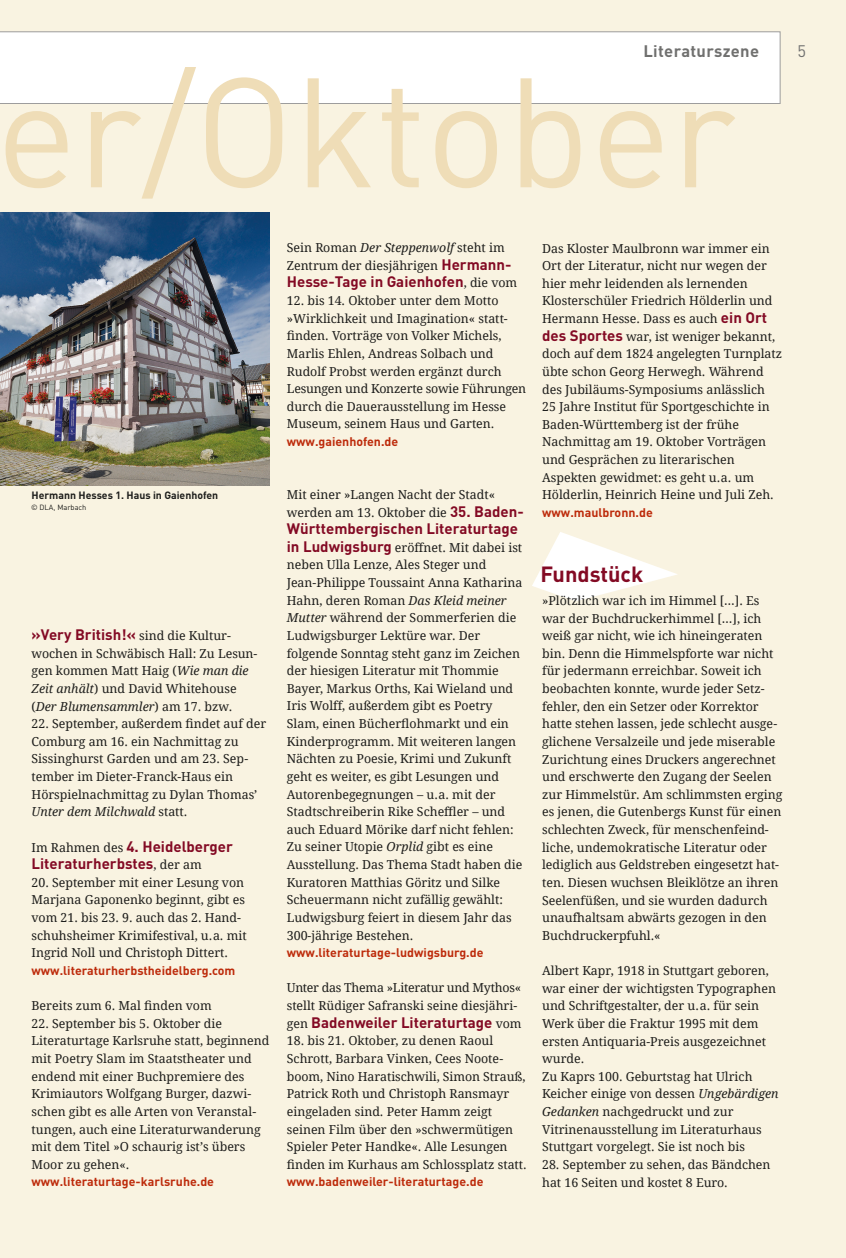
<style>
.page{position:relative;width:846px;height:1258px;background:#fff}
.page>*{position:absolute;margin:0;border:0;box-sizing:border-box;transform-origin:0 0}
.t1{font:153px "DINOT";color:#efddb7}
.t2{font:700 21.75px "DINOT";color:#830a24}
.t3{font:700 16.5px "DINOT";letter-spacing:.02em;color:#70706f}
.t4{font:16.5px "DINOT";color:#70706f}
.t5{font:700 15px/17.7px "DINOT";color:#830a24}
.t6{font:12.3px/17.5px "Droid Serif 2";color:#1d1d1b}
.t7{font:12.3px/17.5px "Droid Serif";color:#1d1d1b}
.t8{font:700 12.3px "DINOT";color:#bd2b0b}
.t9{font:12.3px "Droid Serif Italic 2";color:#1d1d1b}
.t10{font:700 10.5px "DINOT";color:#1d1d1b}
.t11{font:7.5px/12px "DINOT Regular 2";color:#1d1d1b}
.s1{font-family:"Droid Serif 2";font-weight:400;font-size:12.3px;color:#1d1d1b}
.s2{font-family:"Droid Serif Italic 2"}
.s3{font-family:"Droid Serif 2"}
.s4{font-family:"Droid Serif"}
.s5{font-family:"DINOT";font-weight:700;font-size:15px;color:#830a24}
</style>
<div class="page">
<div style="left:0;top:0;width:845px;height:1258px;background:#f9f3e1"></div>
<div style="left:0;top:32px;width:780px;height:72px;background:#fff"></div>
<svg style="left:532px;top:532px;width:145px;height:69px"></svg>
<img style="left:0;top:213px;width:270px;height:272px">
<h3 class="t3" style="left:643px;top:40px;width:117px">Literaturszene</h3>
<h3 class="t4" style="left:797px;top:40px;width:10px">5</h3>
<h1 class="t1" style="left:-4px;top:28px;width:741px">er/Oktober</h1>
<p class="t10" style="left:31px;top:488px;width:188px">Hermann Hesses 1. Haus in Gaienhofen</p>
<p class="t11" style="left:12px;top:489px;width:86px">Foto: © Franziska Hauser<br>Foto: © DLA, Marbach</p>
<p class="t5" style="left:31px;top:625px;width:201px">»Very British!« <span class="s1">sind die Kultur-</span></p>
<p class="t6" style="left:31px;top:644px;width:227px">wochen in Schwäbisch Hall: Zu Lesun&shy;gen kommen Matt Haig (<span class="s2">Wie man die</span></p>
<p class="t7" style="left:31px;top:680px;width:206px"><span class="s2">Zeit anhält</span>) und David Whitehouse</p>
<p class="t9" style="left:31px;top:698px;width:202px"><span class="s3">(</span>Der Blumensammler<span class="s4">) am 17. bzw.</span></p>
<p class="t7" style="left:31px;top:715px;width:236px">22. September, außerdem findet auf der</p>
<p class="t6" style="left:31px;top:733px;width:227px">Comburg am 16. ein Nachmittag zu Sissinghurst Garden und am 23. Sep&shy;tember im Dieter-Franck-Haus ein Hörspielnachmittag zu Dylan Thomas’</p>
<p class="t9" style="left:31px;top:804px;width:157px">Unter dem Milchwald <span class="s3">statt.</span></p>
<p class="t5" style="left:31px;top:837px;width:203px"><span class="s1">Im Rahmen des</span> 4. Heidelberger<br>Literaturherbstes<span class="s1">, der am</span></p>
<p class="t6" style="left:31px;top:874px;width:217px">20. September mit einer Lesung von Marjana Gaponenko beginnt, gibt es vom 21. bis 23. 9. auch das 2. Hand&shy;schuhsheimer Krimifestival, u.a. mit Ingrid Noll und Christoph Dittert.</p>
<p class="t8" style="left:31px;top:962px;width:205px">www.literaturherbstheidelberg.com</p>
<p class="t7" style="left:31px;top:997px;width:182px">Bereits zum 6. Mal finden vom</p>
<p class="t6" style="left:31px;top:1015px;width:239px">22. September bis 5. Oktober die Literaturtage Karlsruhe statt, beginnend mit Poetry Slam im Staatstheater und endend mit einer Buchpremiere des Krimiautors Wolfgang Burger, dazwi&shy;schen gibt es alle Arten von Veranstal&shy;tungen, auch eine Literaturwanderung mit dem Titel »O schaurig ist’s übers Moor zu gehen«.</p>
<p class="t8" style="left:31px;top:1173px;width:184px">www.literaturtage-karlsruhe.de</p>
<p class="t6" style="left:287px;top:239px;width:226px">Sein Roman <span class="s2">Der Steppenwolf</span> steht im<br>Zentrum der diesjährigen <span class="s5">Hermann-</span></p>
<p class="t5" style="left:287px;top:273px;width:232px">Hesse-Tage in Gaienhofen<span class="s1">, die vom</span></p>
<p class="t6" style="left:287px;top:292px;width:222px">12. bis 14. Oktober unter dem Motto »Wirklichkeit und Imagination« statt-</p>
<p class="t7" style="left:287px;top:327px;width:216px">finden. Vorträge von Volker Michels,</p>
<p class="t6" style="left:287px;top:345px;width:241px">Marlis Ehlen, Andreas Solbach und Rudolf Probst werden ergänzt durch Lesungen und Konzerte sowie Führungen durch die Dauerausstellung im Hesse Museum, seinem Haus und Garten.</p>
<p class="t8" style="left:287px;top:433px;width:113px">www.gaienhofen.de</p>
<p class="t6" style="left:287px;top:486px;width:238px">Mit einer »Langen Nacht der Stadt« werden am 13. Oktober die <span class="s5">35. Baden-</span></p>
<p class="t5" style="left:287px;top:519px;width:232px">Württembergischen Literaturtage</p>
<p class="t6" style="left:287px;top:539px;width:237px"><span class="s5">in Ludwigsburg</span> eröffnet. Mit dabei ist neben Ulla Lenze, Ales Steger und Jean-Philippe Toussaint Anna Katharina Hahn, deren Roman <span class="s2">Das Kleid meiner Mutter</span> während der Sommerferien die Ludwigsburger Lektüre war. Der folgende Sonntag steht ganz im Zeichen der hiesigen Literatur mit Thommie Bayer, Markus Orths, Kai Wieland und Iris Wolff, außerdem gibt es Poetry</p>
<p class="t7" style="left:287px;top:715px;width:223px">Slam, einen Bücherflohmarkt und ein</p>
<p class="t6" style="left:287px;top:733px;width:231px">Kinderprogramm. Mit weiteren langen<br>Nächten zu Poesie, Krimi und Zukunft geht es weiter, es gibt Lesungen und</p>
<p class="t7" style="left:287px;top:785px;width:220px">Autorenbegegnungen – u.a. mit der<br>Stadtschreiberin Rike Scheffler – und</p>
<p class="t6" style="left:287px;top:821px;width:237px">auch Eduard Mörike darf nicht fehlen:<br>Zu seiner Utopie <span class="s2">Orplid</span> gibt es eine Ausstellung. Das Thema Stadt haben die Kuratoren Matthias Göritz und Silke Scheuermann nicht zufällig gewählt:<br>Ludwigsburg feiert in diesem Jahr das 300-jährige Bestehen.</p>
<p class="t8" style="left:287px;top:944px;width:198px">www.literaturtage-ludwigsburg.de</p>
<p class="t6" style="left:287px;top:979px;width:236px">Unter das Thema »Literatur und Mythos« stellt Rüdiger Safranski seine diesjähri-</p>
<p class="t5" style="left:287px;top:1013px;width:236px"><span class="s1">gen</span> Badenweiler Literaturtage <span class="s1">vom</span></p>
<p class="t6" style="left:287px;top:1032px;width:240px">18. bis 21. Oktober, zu denen Raoul Schrott, Barbara Vinken, Cees Noote&shy;boom, Nino Haratischwili, Simon Strauß, Patrick Roth und Christoph Ransmayr eingeladen sind. Peter Hamm zeigt seinen Film über den »schwermütigen Spieler Peter Handke«. Alle Lesungen</p>
<p class="t7" style="left:287px;top:1156px;width:241px">finden im Kurhaus am Schlossplatz statt.</p>
<p class="t8" style="left:287px;top:1173px;width:198px">www.badenweiler-literaturtage.de</p>
<p class="t6" style="left:542px;top:239px;width:241px">Das Kloster Maulbronn war immer ein Ort der Literatur, nicht nur wegen der hier mehr leidenden als lernenden Klosterschüler Friedrich Hölderlin und Hermann Hesse. Dass es auch <span class="s5">ein Ort des Sportes</span> war, ist weniger bekannt, doch auf dem 1824 angelegten Turnplatz übte schon Georg Herwegh. Während des Jubiläums-Symposiums anlässlich<br>25 Jahre Institut für Sportgeschichte in Baden-Württemberg ist der frühe Nachmittag am 19. Oktober Vorträgen und Gesprächen zu literarischen Aspekten gewidmet: es geht u.a. um Hölderlin, Heinrich Heine und Juli Zeh.</p>
<p class="t8" style="left:542px;top:504px;width:112px">www.maulbronn.de</p>
<h2 class="t2" style="left:540px;top:559px;width:104px">Fundstück</h2>
<p class="t6" style="left:542px;top:592px;width:242px">»Plötzlich war ich im Himmel […]. Es war der Buchdruckerhimmel […], ich weiß gar nicht, wie ich hineingeraten bin. Denn die Himmelspforte war nicht für jedermann erreichbar. Soweit ich beobachten konnte, wurde jeder Setz&shy;fehler, den ein Setzer oder Korrektor hatte stehen lassen, jede schlecht ausge&shy;glichene Versalzeile und jede miserable Zurichtung eines Druckers angerechnet und erschwerte den Zugang der Seelen zur Himmelstür. Am schlimmsten erging es jenen, die Gutenbergs Kunst für einen schlechten Zweck, für menschenfeind&shy;liche, undemokratische Literatur oder lediglich aus Geldstreben eingesetzt hat&shy;ten. Diesen wuchsen Bleiklötze an ihren Seelenfüßen, und sie wurden dadurch unaufhaltsam abwärts gezogen in den Buchdruckerpfuhl.«</p>
<p class="t6" style="left:542px;top:962px;width:238px">Albert Kapr, 1918 in Stuttgart geboren, war einer der wichtigsten Typographen und Schriftgestalter, der u.a. für sein Werk über die Fraktur 1995 mit dem ersten Antiquaria-Preis ausgezeichnet wurde.<br>Zu Kaprs 100. Geburtstag hat Ulrich Keicher einige von dessen <span class="s2">Ungebärdigen Gedanken</span> nachgedruckt und zur Vitrinenausstellung im Literaturhaus Stuttgart vorgelegt. Sie ist noch bis</p>
<p class="t6" style="left:542px;top:1156px;width:230px">28. September zu sehen, das Bändchen hat 16 Seiten und kostet 8 Euro.</p>
</div>
